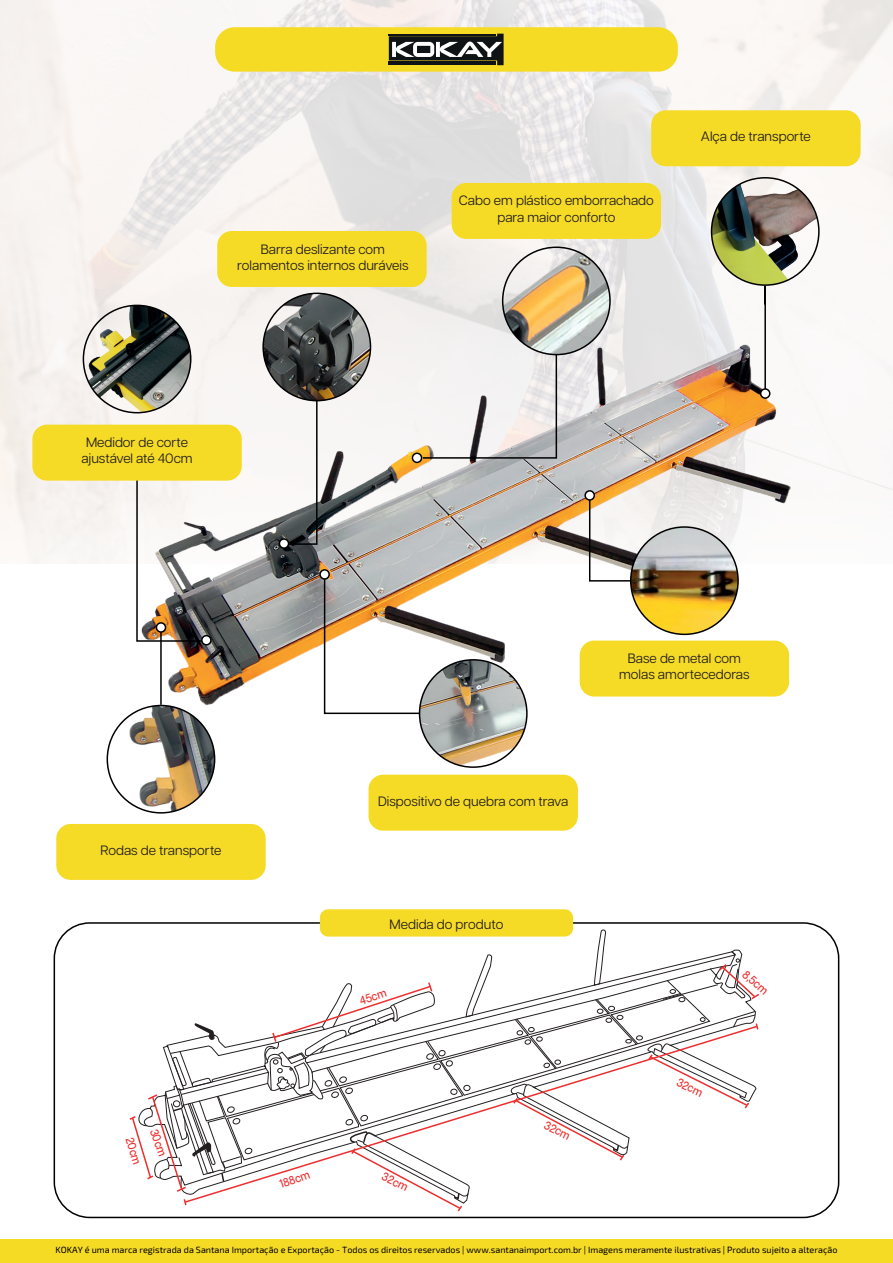
<style>
.page{position:relative;width:893px;height:1263px;background:#fff}
.page>*{position:absolute;margin:0;border:0;box-sizing:border-box;transform-origin:0 0}
.t1{font:13.5px/16.2px "Articulat CF";color:#231f20;text-align:center}
.t2{font:500 11.85px "Articulat CF";color:#ee2d2d;scale:.9 1}
.t3{font:9px "Exo 2";color:#000001}
</style>
<div class="page">
<img style="left:0;top:0;width:893px;height:480px">
<div style="left:0;top:480px;width:893px;height:283px;background:linear-gradient(to bottom,#f9f7f6,#fff)"></div>
<div style="left:0;top:1239px;width:893px;height:23px;background:#f6db24"></div>
<div style="left:215px;top:27px;width:463px;height:45px;background:#f6db24;border-radius:20px"></div>
<svg style="left:389px;top:34px;width:115px;height:31px;background:#4e504c"></svg>
<div style="left:54px;top:922px;width:785px;height:296px;border:2px solid #000001;border-radius:35px"></div>
<div style="left:320px;top:909px;width:253px;height:27px;background:#f6db26;border-radius:8px"></div>
<svg style="left:129px;top:929px;width:630px;height:283px"></svg>
<img style="left:125px;top:188px;width:672px;height:647px">
<div style="left:217px;top:231px;width:210px;height:56px;background:#f6db26;border-radius:15px"></div>
<div style="left:580px;top:641px;width:209px;height:55px;background:#f6db26;border-radius:15px"></div>
<div style="left:368px;top:775px;width:210px;height:56px;background:#f6db26;border-radius:15px"></div>
<div style="left:452px;top:183px;width:209px;height:56px;background:#f6db26;border-radius:15px"></div>
<svg style="left:283px;top:399px;width:35px;height:147px"></svg>
<img style="left:263px;top:293px;width:107px;height:108px;border-radius:54px">
<img style="left:503px;top:247px;width:107px;height:108px;border-radius:54px">
<div style="left:279px;top:539px;width:10px;height:9px;background:#fff;border-radius:50%"></div>
<div style="left:279px;top:538px;width:10px;height:11px;border:2px solid #000001;border-radius:50%"></div>
<div style="left:412px;top:453px;width:10px;height:9px;background:#fff;border-radius:50%"></div>
<div style="left:412px;top:452px;width:10px;height:11px;border:2px solid #000001;border-radius:50%"></div>
<hr style="left:764px;top:286px;width:2px;height:105px;background:#000001">
<div style="left:761px;top:389px;width:9px;height:9px;background:#fff;border-radius:50%"></div>
<div style="left:760px;top:388px;width:10px;height:11px;border:2px solid #000001;border-radius:50%"></div>
<div style="left:320px;top:570px;width:9px;height:9px;background:#fff;border-radius:50%"></div>
<div style="left:319px;top:569px;width:11px;height:11px;border:2px solid #000001;border-radius:50%"></div>
<div style="left:202px;top:636px;width:9px;height:9px;background:#fff;border-radius:50%"></div>
<div style="left:201px;top:635px;width:11px;height:10px;border:2px solid #000001;border-radius:50%"></div>
<div style="left:585px;top:491px;width:9px;height:9px;background:#fff;border-radius:50%"></div>
<div style="left:584px;top:490px;width:11px;height:11px;border:2px solid #000001;border-radius:50%"></div>
<svg style="left:323px;top:577px;width:98px;height:138px"></svg>
<img style="left:420px;top:660px;width:107px;height:107px">
<svg style="left:588px;top:498px;width:49px;height:84px"></svg>
<img style="left:631px;top:527px;width:107px;height:107px;border-radius:54px">
<div style="left:651px;top:110px;width:210px;height:56px;background:#f6db26;border-radius:15px"></div>
<div style="left:56px;top:824px;width:210px;height:56px;background:#f6db26;border-radius:15px"></div>
<div style="left:262px;top:293px;width:109px;height:108px;border:2px solid #000001;border-radius:50%"></div>
<div style="left:502px;top:246px;width:109px;height:109px;border:2px solid #000001;border-radius:50%"></div>
<div style="left:630px;top:526px;width:109px;height:109px;border:2px solid #000001;border-radius:50%"></div>
<div style="left:419px;top:659px;width:109px;height:109px;border:2px solid #000001;border-radius:50%"></div>
<img style="left:107px;top:705px;width:108px;height:108px;border-radius:54px">
<div style="left:107px;top:705px;width:108px;height:108px;border:2px solid #000001;border-radius:50%"></div>
<img style="left:711px;top:178px;width:108px;height:107px;border-radius:54px">
<div style="left:711px;top:177px;width:109px;height:109px;border:2px solid #000001;border-radius:50%"></div>
<img style="left:84px;top:305px;width:107px;height:108px;border-radius:53px">
<div style="left:83px;top:305px;width:108px;height:108px;border:2px solid #000001;border-radius:50%"></div>
<hr style="left:160px;top:632px;width:2px;height:73px;background:#000001">
<svg style="left:135px;top:481px;width:68px;height:161px"></svg>
<div style="left:32px;top:425px;width:210px;height:56px;background:#f6db26;border-radius:15px"></div>
<svg style="left:421px;top:353px;width:137px;height:106px"></svg>
<p class="t1" style="left:237px;top:240px;width:173px">Barra deslizante com rolamentos internos duráveis</p>
<p class="t1" style="left:459px;top:192px;width:196px">Cabo em plástico emborrachado para maior conforto</p>
<p class="t1" style="left:701px;top:128px;width:111px">Alça de transporte</p>
<p class="t1" style="left:81px;top:433px;width:113px">Medidor de corte ajustável até 40cm</p>
<p class="t1" style="left:100px;top:841px;width:123px">Rodas de transporte</p>
<p class="t2" style="left:138px;top:1135px;width:32px;rotate:73deg">20cm</p>
<p class="t2" style="left:162px;top:1126px;width:33px;rotate:71deg">30cm</p>
<p class="t2" style="left:277px;top:1176px;width:36px;rotate:-18deg">188cm</p>
<p class="t1" style="left:378px;top:792px;width:192px">Dispositivo de quebra com trava</p>
<p class="t1" style="left:390px;top:915px;width:115px">Medida do produto</p>
<p class="t2" style="left:357px;top:993px;width:32px;rotate:-18deg">45cm</p>
<p class="t2" style="left:386px;top:1168px;width:32px;rotate:26deg">32cm</p>
<p class="t2" style="left:549px;top:1117px;width:32px;rotate:26deg">32cm</p>
<p class="t1" style="left:619px;top:649px;width:132px">Base de metal com molas amortecedoras</p>
<p class="t2" style="left:681px;top:1074px;width:32px;rotate:26deg">32cm</p>
<p class="t2" style="left:750px;top:966px;width:35px;rotate:41deg">8,5cm</p>
<p class="t3" style="left:56px;top:1244px;width:783px">KOKAY é uma marca registrada da Santana Importação e Exportação - Todos os direitos reservados | www.santanaimport.com.br | Imagens meramente ilustrativas | Produto sujeito a alteração</p>
</div>
